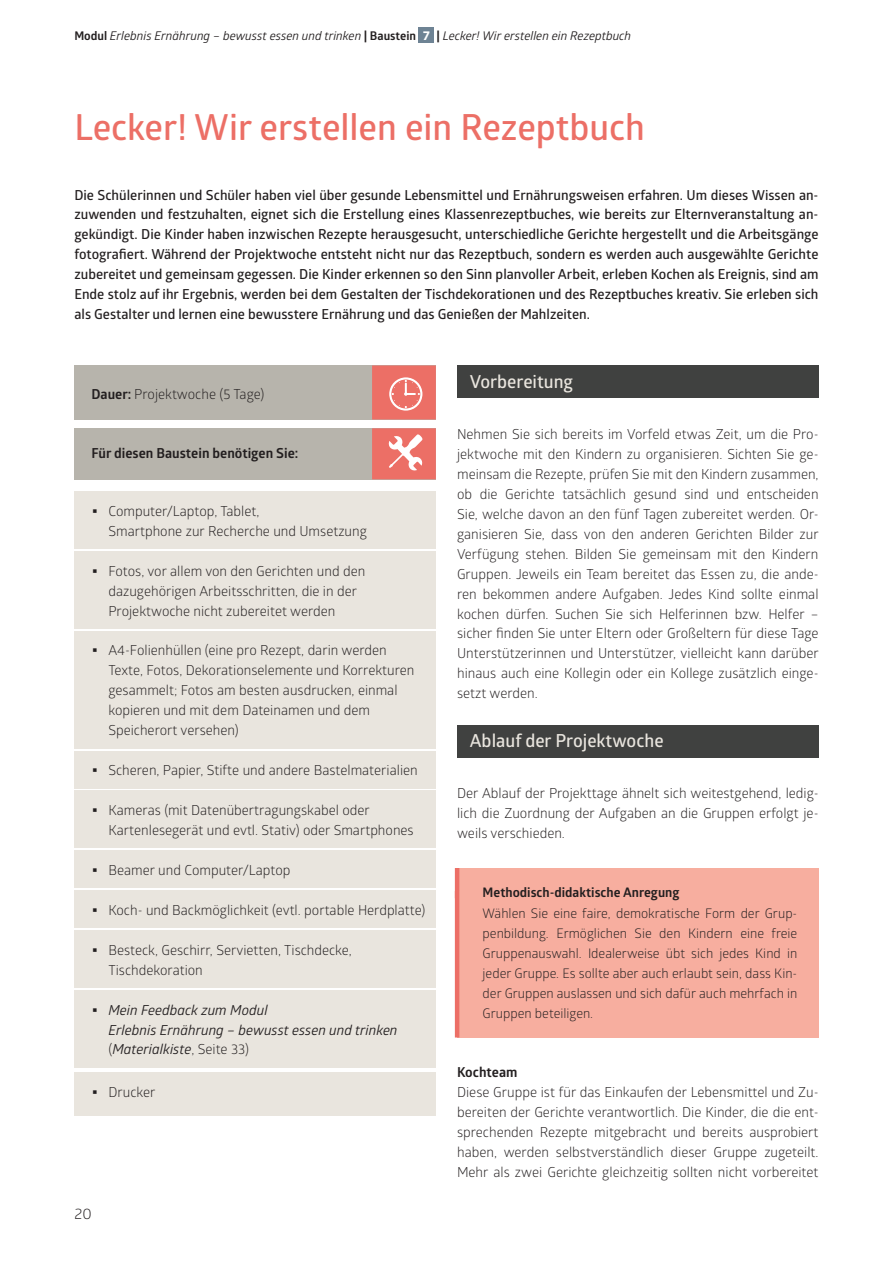
<style>
.page{position:relative;width:893px;height:1263px;background:#fff}
.page>*{position:absolute;margin:0;border:0;box-sizing:border-box;transform-origin:0 0}
.t1{font:600 36px "Glober";color:#ec6f66}
.t2{font:600 18px "Glober";color:#e9e5de}
.t3{font:15px "Glober";color:#231f20}
.t4{font:13.8px/20px "Glober";color:#231f20}
.t5{font:600 13.8px/20px "Glober";color:#231f20;text-align:justify}
.t6{font:italic 13.8px/20px "Glober";color:#231f20}
.t7{font:700 13.8px "Glober";color:#231f20}
.t8{font:13.2px/20px "Glober";color:#231f20;text-align:justify}
.t9{font:700 13.2px "Glober";color:#231f20}
.t10{font:italic 12px "Glober";color:#231f20}
.s1{font-weight:700;font-style:normal}
.s2{font-family:"Myriad Pro";font-weight:700;font-style:normal;font-size:13.2px;color:#fff}
.s3{font-weight:700}
.s4{font-family:"The Sans Os F";font-size:16.5px}
.s5{font-family:"The Sans Os F";font-style:normal;font-size:16.5px}
.s6{font-style:normal}
</style>
<div class="page">
<div style="left:74px;top:365px;width:362px;height:55px;background:#b7b4ac"></div>
<div style="left:372px;top:365px;width:64px;height:54px;background:#ec6f66"></div>
<div style="left:74px;top:429px;width:362px;height:51px;background:#b7b4ac"></div>
<div style="left:372px;top:428px;width:64px;height:51px;background:#ec6f66"></div>
<div style="left:74px;top:491px;width:362px;height:58px;background:#e9e5de"></div>
<div style="left:74px;top:551px;width:362px;height:78px;background:#e9e5de"></div>
<div style="left:74px;top:631px;width:362px;height:117px;background:#e9e5de"></div>
<div style="left:74px;top:751px;width:362px;height:37px;background:#e9e5de"></div>
<div style="left:74px;top:791px;width:362px;height:57px;background:#e9e5de"></div>
<div style="left:74px;top:850px;width:362px;height:38px;background:#e9e5de"></div>
<div style="left:74px;top:890px;width:362px;height:38px;background:#e9e5de"></div>
<div style="left:74px;top:930px;width:362px;height:58px;background:#e9e5de"></div>
<div style="left:74px;top:990px;width:362px;height:78px;background:#e9e5de"></div>
<div style="left:74px;top:1072px;width:362px;height:44px;background:#e9e5de"></div>
<svg style="left:389px;top:377px;width:33px;height:34px"></svg>
<svg style="left:388px;top:434px;width:35px;height:37px"></svg>
<div style="left:457px;top:366px;width:362px;height:32px;background:#404140"></div>
<div style="left:457px;top:725px;width:362px;height:32px;background:#404140"></div>
<div style="left:457px;top:868px;width:362px;height:30px;background:#f7ae9f"></div>
<hr style="left:455px;top:868px;width:4px;height:30px;background:#ec6f66">
<div style="left:457px;top:891px;width:362px;height:146px;background:#f7ae9f"></div>
<hr style="left:455px;top:891px;width:4px;height:146px;background:#ec6f66">
<div style="left:419px;top:28px;width:15px;height:15px;background:#6e8394"></div>
<p class="t10" style="left:74px;top:27px;width:558px"><span class="s1">Modul</span> Erlebnis Ernährung – bewusst essen und trinken <span class="s1">| Baustein</span> <span class="s2">7</span> <span class="s1">|</span> Lecker! Wir erstellen ein Rezeptbuch</p>
<h1 class="t1" style="left:74px;top:102px;width:572px">Lecker! Wir erstellen ein Rezeptbuch</h1>
<p class="t5" style="left:74px;top:184px;width:746px">Die Schülerinnen und Schüler haben viel über gesunde Lebensmittel und Ernährungsweisen erfahren. Um dieses Wissen an&shy;zuwenden und festzuhalten, eignet sich die Erstellung eines Klassenrezeptbuches, wie bereits zur Elternveranstaltung an&shy;gekündigt. Die Kinder haben inzwischen Rezepte herausgesucht, unterschiedliche Gerichte hergestellt und die Arbeitsgänge fotografiert. Während der Projektwoche entsteht nicht nur das Rezeptbuch, sondern es werden auch ausgewählte Gerichte zubereitet und gemeinsam gegessen. Die Kinder erkennen so den Sinn planvoller Arbeit, erleben Kochen als Ereignis, sind am Ende stolz auf ihr Ergebnis, werden bei dem Gestalten der Tischdekorationen und des Rezeptbuches kreativ. Sie erleben sich als Gestalter und lernen eine bewusstere Ernährung und das Genießen der Mahlzeiten.</p>
<p class="t4" style="left:91px;top:383px;width:174px"><span class="s3">Dauer:</span> Projektwoche (5 Tage)</p>
<p class="t7" style="left:91px;top:444px;width:208px">Für diesen Baustein benötigen Sie:</p>
<p class="t4" style="left:108px;top:500px;width:260px;text-indent:-17px"><span class="s4">▪</span> Computer/Laptop, Tablet,<br>Smartphone zur Recherche und Umsetzung</p>
<p class="t4" style="left:108px;top:560px;width:258px;text-indent:-17px"><span class="s4">▪</span> Fotos, vor allem von den Gerichten und den dazugehörigen Arbeitsschritten, die in der<br>Projektwoche nicht zubereitet werden</p>
<p class="t4" style="left:108px;top:640px;width:307px;text-indent:-17px"><span class="s4">▪</span> A4-Folienhüllen (eine pro Rezept, darin werden Texte, Fotos, Dekorationselemente und Korrekturen gesammelt; Fotos am besten ausdrucken, einmal kopieren und mit dem Dateinamen und dem Speicherort versehen)</p>
<p class="t4" style="left:91px;top:760px;width:328px"><span class="s4">▪</span> Scheren, Papier, Stifte und andere Bastelmaterialien</p>
<p class="t4" style="left:108px;top:799px;width:307px;text-indent:-17px"><span class="s4">▪</span> Kameras (mit Datenübertragungskabel oder<br>Kartenlesegerät und evtl. Stativ) oder Smartphones</p>
<p class="t4" style="left:91px;top:859px;width:201px"><span class="s4">▪</span> Beamer und Computer/Laptop</p>
<p class="t4" style="left:91px;top:899px;width:335px"><span class="s4">▪</span> Koch- und Backmöglichkeit (evtl. portable Herdplatte)</p>
<p class="t4" style="left:108px;top:939px;width:245px;text-indent:-17px"><span class="s4">▪</span> Besteck, Geschirr, Servietten, Tischdecke,<br>Tischdekoration</p>
<p class="t6" style="left:108px;top:999px;width:291px;text-indent:-17px"><span class="s5">▪</span> Mein Feedback zum Modul<br>Erlebnis Ernährung – bewusst essen und trinken <span class="s6">(</span>Materialkiste<span class="s6">, Seite 33)</span></p>
<p class="t4" style="left:91px;top:1082px;width:66px"><span class="s4">▪</span> Drucker</p>
<p class="t3" style="left:74px;top:1203px;width:19px">20</p>
<h2 class="t2" style="left:470px;top:369px;width:105px">Vorbereitung</h2>
<p class="t4" style="left:457px;top:423px;width:363px;text-align:justify">Nehmen Sie sich bereits im Vorfeld etwas Zeit, um die Pro&shy;jektwoche mit den Kindern zu organisieren. Sichten Sie ge&shy;meinsam die Rezepte, prüfen Sie mit den Kindern zusammen, ob die Gerichte tatsächlich gesund sind und entscheiden Sie, welche davon an den fünf Tagen zubereitet werden. Or&shy;ganisieren Sie, dass von den anderen Gerichten Bilder zur Verfügung stehen. Bilden Sie gemeinsam mit den Kindern Gruppen. Jeweils ein Team bereitet das Essen zu, die ande&shy;ren bekommen andere Aufgaben. Jedes Kind sollte einmal kochen dürfen. Suchen Sie sich Helferinnen bzw. Helfer – sicher finden Sie unter Eltern oder Großeltern für diese Tage Unterstützerinnen und Unterstützer, vielleicht kann darüber hinaus auch eine Kollegin oder ein Kollege zusätzlich einge&shy;setzt werden.</p>
<h2 class="t2" style="left:470px;top:728px;width:195px">Ablauf der Projektwoche</h2>
<p class="t4" style="left:457px;top:782px;width:363px;text-align:justify">Der Ablauf der Projekttage ähnelt sich weitestgehend, ledig&shy;lich die Zuordnung der Aufgaben an die Gruppen erfolgt je&shy;weils verschieden.</p>
<p class="t9" style="left:483px;top:883px;width:198px">Methodisch-didaktische Anregung</p>
<p class="t8" style="left:483px;top:902px;width:316px">Wählen Sie eine faire, demokratische Form der Grup&shy;penbildung. Ermöglichen Sie den Kindern eine freie Gruppenauswahl. Idealerweise übt sich jedes Kind in jeder Gruppe. Es sollte aber auch erlaubt sein, dass Kin&shy;der Gruppen auslassen und sich dafür auch mehrfach in Gruppen beteiligen.</p>
<p class="t7" style="left:457px;top:1063px;width:62px">Kochteam</p>
<p class="t4" style="left:457px;top:1082px;width:363px;text-align:justify">Diese Gruppe ist für das Einkaufen der Lebensmittel und Zu&shy;bereiten der Gerichte verantwortlich. Die Kinder, die die ent&shy;sprechenden Rezepte mitgebracht und bereits ausprobiert haben, werden selbstverständlich dieser Gruppe zugeteilt.<br>Mehr als zwei Gerichte gleichzeitig sollten nicht vorbereitet</p>
</div>
